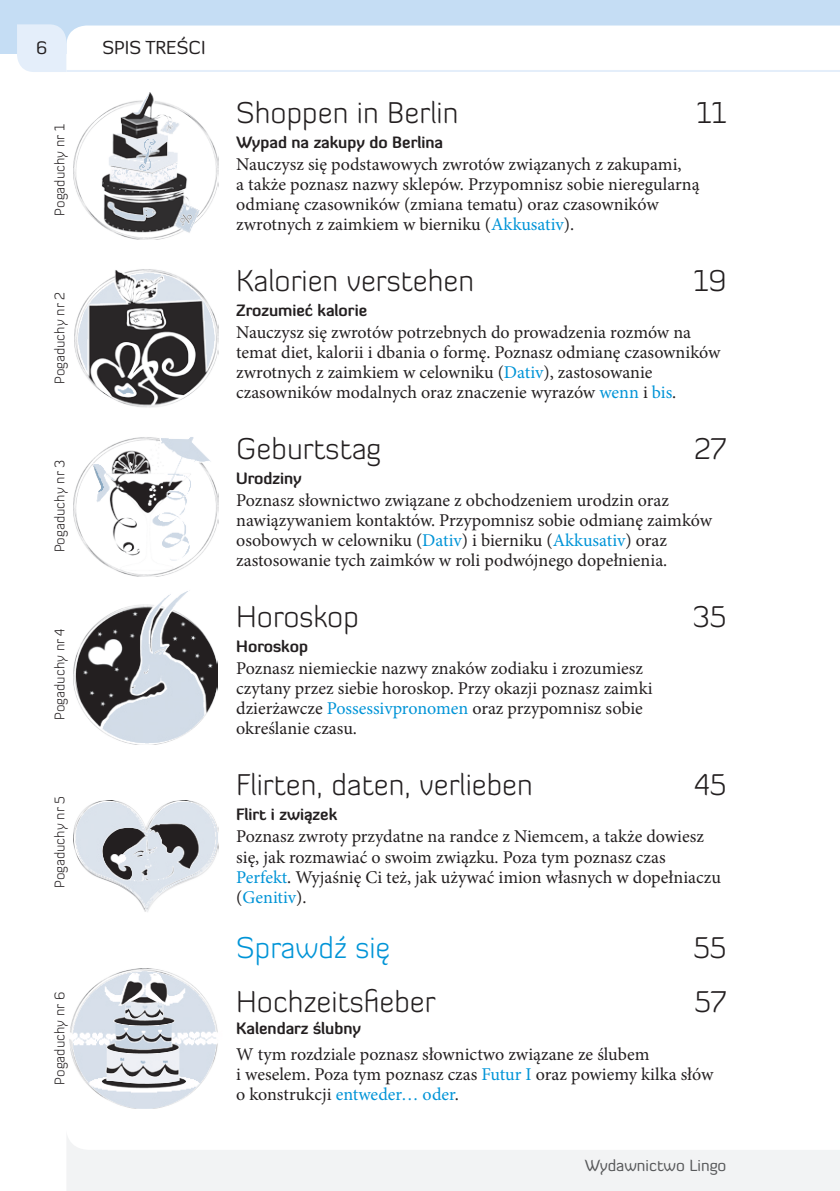
<style>
.page{position:relative;width:840px;height:1191px;background:#fff}
.page>*{position:absolute;margin:0;border:0;box-sizing:border-box;transform-origin:0 0}
.spis_ang{font:300 30px "Diavlo";color:#231f20}
.spis_ang-2{font:300 30px "Diavlo";color:#0094d7}
.t1{font:18.6px "Diavlo";color:#231f20}
.spis_txt{font:18px/20px "Minion Pro";color:#231f20}
.nr_strony{font:18px "Diavlo";color:#231f20}
.spis_pl{font:700 16px "Diavlo";color:#231f20}
.t2{font:16px "Diavlo";color:#57585a}
.spis_ang-3{font:300 14px "Diavlo";color:#231f20}
.s1{color:#0094d7}
</style>
<div class="page">
<div style="left:0;top:0;width:839px;height:54px;background:#c5ddf4"></div>
<svg style="left:17px;top:24px;width:822px;height:48px"></svg>
<svg style="left:67px;top:1136px;width:772px;height:55px;fill:#f2f3f4"></svg>
<hr style="left:66px;top:70px;width:773px;height:2px;background:#e4eefa">
<img style="left:73px;top:93px;width:146px;height:147px">
<img style="left:75px;top:269px;width:143px;height:139px">
<img style="left:73px;top:437px;width:145px;height:139px">
<img style="left:73px;top:590px;width:144px;height:155px">
<img style="left:73px;top:800px;width:145px;height:112px">
<img style="left:69px;top:968px;width:149px;height:140px">
<p class="nr_strony" style="left:36px;top:37px;width:13px">6</p>
<p class="t1" style="left:102px;top:36px;width:105px">SPIS TREŚCI</p>
<p class="spis_ang-3" style="left:51px;top:216px;width:93px;rotate:-90deg">Pogaduchy nr 1</p>
<p class="spis_ang-3" style="left:51px;top:384px;width:94px;rotate:-90deg">Pogaduchy nr 2</p>
<p class="spis_ang-3" style="left:51px;top:552px;width:94px;rotate:-90deg">Pogaduchy nr 3</p>
<p class="spis_ang-3" style="left:51px;top:720px;width:93px;rotate:-90deg">Pogaduchy nr 4</p>
<p class="spis_ang-3" style="left:51px;top:888px;width:94px;rotate:-90deg">Pogaduchy nr 5</p>
<p class="spis_ang-3" style="left:51px;top:1084px;width:94px;rotate:-90deg">Pogaduchy nr 6</p>
<p class="spis_ang" style="left:236px;top:94px;width:223px">Shoppen in Berlin</p>
<p class="spis_ang" style="left:696px;top:94px;width:32px">11</p>
<p class="spis_pl" style="left:236px;top:132px;width:208px">Wypad na zakupy do Berlina</p>
<p class="spis_txt" style="left:236px;top:155px;width:464px">Nauczysz się podstawowych zwrotów związanych z zakupami,<br>a także poznasz nazwy sklepów. Przypomnisz sobie nieregularną odmianę czasowników (zmiana tematu) oraz czasowników zwrotnych z zaimkiem w bierniku (<span class="s1">Akkusativ</span>).</p>
<p class="spis_ang" style="left:236px;top:262px;width:239px">Kalorien verstehen</p>
<p class="spis_ang" style="left:693px;top:262px;width:35px">19</p>
<p class="spis_pl" style="left:236px;top:300px;width:132px">Zrozumieć kalorie</p>
<p class="spis_txt" style="left:236px;top:323px;width:485px">Nauczysz się zwrotów potrzebnych do prowadzenia rozmów na temat diet, kalorii i dbania o formę. Poznasz odmianę czasowników zwrotnych z zaimkiem w celowniku (<span class="s1">Dativ</span>), zastosowanie czasowników modalnych oraz znaczenie wyrazów <span class="s1">wenn</span> i <span class="s1">bis</span>.</p>
<p class="spis_ang" style="left:236px;top:430px;width:146px">Geburtstag</p>
<p class="spis_ang" style="left:693px;top:430px;width:34px">27</p>
<p class="spis_pl" style="left:236px;top:468px;width:67px">Urodziny</p>
<p class="spis_txt" style="left:236px;top:491px;width:477px">Poznasz słownictwo związane z obchodzeniem urodzin oraz nawiązywaniem kontaktów. Przypomnisz sobie odmianę zaimków osobowych w celowniku (<span class="s1">Dativ</span>) i bierniku (<span class="s1">Akkusativ</span>) oraz zastosowanie tych zaimków w roli podwójnego dopełnienia.</p>
<p class="spis_ang" style="left:236px;top:598px;width:124px">Horoskop</p>
<p class="spis_ang" style="left:692px;top:598px;width:35px">35</p>
<p class="spis_pl" style="left:236px;top:636px;width:73px">Horoskop</p>
<p class="spis_txt" style="left:236px;top:659px;width:417px">Poznasz niemieckie nazwy znaków zodiaku i zrozumiesz czytany przez siebie horoskop. Przy okazji poznasz zaimki dzierżawcze <span class="s1">Possessivpronomen</span> oraz przypomnisz sobie określanie czasu.</p>
<p class="spis_ang" style="left:236px;top:766px;width:298px">Flirten, daten, verlieben</p>
<p class="spis_ang" style="left:694px;top:766px;width:33px">45</p>
<p class="spis_pl" style="left:236px;top:804px;width:102px">Flirt i związek</p>
<p class="spis_txt" style="left:236px;top:827px;width:486px">Poznasz zwroty przydatne na randce z Niemcem, a także dowiesz się, jak rozmawiać o swoim związku. Poza tym poznasz czas <span class="s1">Perfekt</span>. Wyjaśnię Ci też, jak używać imion własnych w dopełniaczu (<span class="s1">Genitiv</span>).</p>
<p class="spis_ang-2" style="left:236px;top:928px;width:156px">Sprawdź się</p>
<p class="spis_ang" style="left:693px;top:928px;width:35px">55</p>
<p class="spis_ang" style="left:236px;top:983px;width:201px">Hochzeitsfieber</p>
<p class="spis_ang" style="left:694px;top:983px;width:34px">57</p>
<p class="spis_pl" style="left:236px;top:1018px;width:126px">Kalendarz ślubny</p>
<p class="spis_txt" style="left:236px;top:1044px;width:478px">W tym rozdziale poznasz słownictwo związane ze ślubem<br>i weselem. Poza tym poznasz czas <span class="s1">Futur I</span> oraz powiemy kilka słów o konstrukcji <span class="s1">entweder… oder</span>.</p>
<p class="t2" style="left:584px;top:1155px;width:143px">Wydawnictwo Lingo</p>
</div>
